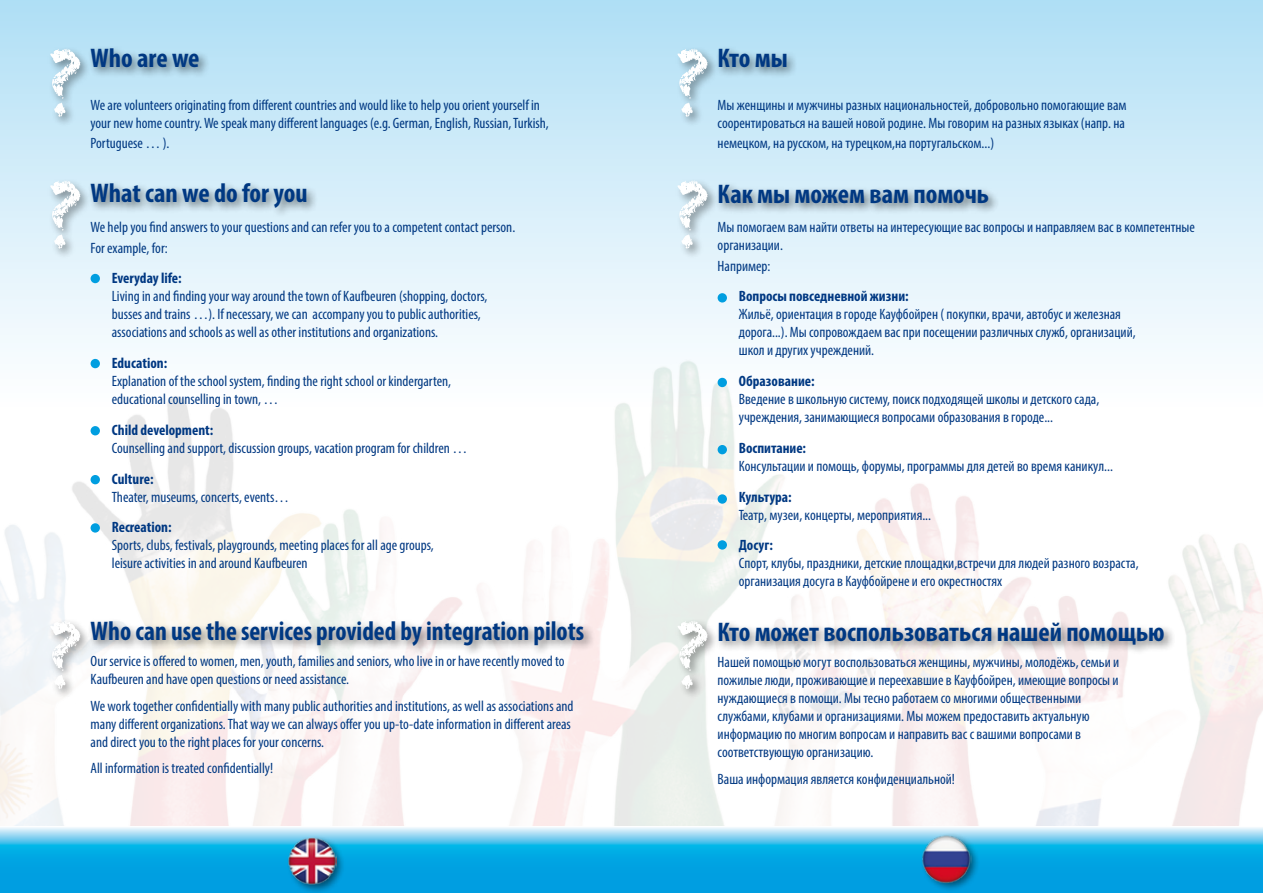
<style>
.page{position:relative;width:1263px;height:893px;background:#fff}
.page>*{position:absolute;margin:0;border:0;box-sizing:border-box;transform-origin:0 0}
.t1{font:75px "Chalkduster";color:#fff}
.t2{font:700 condensed 27px "Myriad Pro";color:#003882}
.t3{font:700 condensed 27px "Myriad Pro";color:#003882;scale:.96 1}
.t4{font:condensed 15px/18px "Myriad Pro";color:#003882}
.t5{font:700 condensed 15px "Myriad Pro";color:#003882}
</style>
<div class="page">
<svg style="left:0;top:0;width:1263px;height:247px;background:#c7e8f8"></svg>
<img style="left:0;top:247px;width:1263px;height:579px">
<div style="left:87px;top:45px;width:124px;height:34px;background:#000;opacity:.5"></div>
<div style="left:88px;top:617px;width:508px;height:40px;background:#000;opacity:.5"></div>
<div style="left:715px;top:45px;width:84px;height:34px;background:#000;opacity:.5"></div>
<div style="left:715px;top:181px;width:285px;height:34px;background:#000;opacity:.5"></div>
<div style="left:715px;top:618px;width:461px;height:38px;background:#000;opacity:.5"></div>
<div style="left:91px;top:274px;width:9px;height:9px;background:#009ee0;border-radius:50%"></div>
<div style="left:718px;top:293px;width:9px;height:10px;background:#009ee0;border-radius:50%"></div>
<div style="left:91px;top:359px;width:9px;height:9px;background:#009ee0;border-radius:50%"></div>
<div style="left:718px;top:378px;width:9px;height:9px;background:#009ee0;border-radius:50%"></div>
<div style="left:91px;top:426px;width:9px;height:9px;background:#009ee0;border-radius:50%"></div>
<div style="left:718px;top:445px;width:9px;height:9px;background:#009ee0;border-radius:50%"></div>
<div style="left:91px;top:475px;width:9px;height:9px;background:#009ee0;border-radius:50%"></div>
<div style="left:718px;top:494px;width:9px;height:10px;background:#009ee0;border-radius:50%"></div>
<div style="left:91px;top:523px;width:9px;height:10px;background:#009ee0;border-radius:50%"></div>
<div style="left:718px;top:540px;width:9px;height:10px;background:#009ee0;border-radius:50%"></div>
<svg style="left:0;top:827px;width:1263px;height:66px;background:#28b2e7"></svg>
<div style="left:287px;top:835px;width:59px;height:58px;background:#000;opacity:.5"></div>
<img style="left:288px;top:836px;width:49px;height:50px">
<div style="left:920px;top:833px;width:61px;height:60px;background:#000;opacity:.5"></div>
<img style="left:920px;top:833px;width:52px;height:50px">
<div style="left:47px;top:46px;width:45px;height:82px;background:#000;opacity:.4"></div>
<div style="left:674px;top:46px;width:45px;height:82px;background:#000;opacity:.4"></div>
<div style="left:47px;top:178px;width:45px;height:82px;background:#000;opacity:.4"></div>
<div style="left:674px;top:178px;width:45px;height:82px;background:#000;opacity:.4"></div>
<div style="left:47px;top:618px;width:45px;height:83px;background:#000;opacity:.4"></div>
<div style="left:674px;top:618px;width:45px;height:83px;background:#000;opacity:.4"></div>
<div style="left:87px;top:180px;width:231px;height:39px;background:#000;opacity:.5"></div>
<h2 class="t2" style="left:91px;top:41px;width:111px">Who are we</h2>
<h1 class="t1" style="left:46px;top:38px;width:39px">?</h1>
<h1 class="t1" style="left:673px;top:38px;width:39px">?</h1>
<p class="t4" style="left:91px;top:96px;width:460px">We are volunteers originating from different countries and would like to help you orient yourself in your new home country. We speak many different languages (e.g. German, English, Russian, Turkish,</p>
<p class="t4" style="left:91px;top:134px;width:80px">Portuguese … ).</p>
<h2 class="t2" style="left:718px;top:41px;width:72px">Кто мы</h2>
<p class="t4" style="left:718px;top:96px;width:410px">Мы женщины и мужчины разных национальностей, добровольно помогающие вам соорентироваться на вашей новой родине. Мы говорим на разных языках (напр. на</p>
<p class="t4" style="left:718px;top:134px;width:278px">немецком, на русском, на турецком,на португальском...)</p>
<h1 class="t1" style="left:46px;top:169px;width:39px">?</h1>
<h1 class="t1" style="left:673px;top:169px;width:39px">?</h1>
<h2 class="t2" style="left:91px;top:176px;width:218px">What can we do for you</h2>
<p class="t4" style="left:91px;top:217px;width:426px;line-height:20.5px">We help you find answers to your questions and can refer you to a competent contact person.<br>For example, for:</p>
<p class="t5" style="left:112px;top:269px;width:71px">Everyday life:</p>
<p class="t4" style="left:112px;top:287px;width:377px">Living in and finding your way around the town of Kaufbeuren (shopping, doctors, busses and trains …). If necessary, we can accompany you to public authorities, associations and schools as well as other institutions and organizations.</p>
<p class="t5" style="left:112px;top:354px;width:57px">Education:</p>
<p class="t4" style="left:112px;top:372px;width:341px">Explanation of the school system, finding the right school or kindergarten, educational counselling in town, …</p>
<p class="t5" style="left:112px;top:421px;width:103px">Child development:</p>
<p class="t4" style="left:112px;top:439px;width:357px">Counselling and support, discussion groups, vacation program for children …</p>
<p class="t5" style="left:112px;top:469px;width:43px">Culture:</p>
<p class="t4" style="left:112px;top:488px;width:179px">Theater, museums, concerts, events…</p>
<p class="t5" style="left:112px;top:518px;width:61px">Recreation:</p>
<p class="t4" style="left:112px;top:536px;width:323px">Sports, clubs, festivals, playgrounds, meeting places for all age groups, leisure activities in and around Kaufbeuren</p>
<h2 class="t2" style="left:718px;top:177px;width:273px">Как мы можем вам помочь</h2>
<p class="t4" style="left:718px;top:218px;width:479px">Мы помогаем вам найти ответы на интересующие вас вопросы и направляем вас в компетентные организации.</p>
<p class="t4" style="left:718px;top:257px;width:54px">Например:</p>
<p class="t5" style="left:739px;top:287px;width:171px">Вопросы повседневной жизни:</p>
<p class="t4" style="left:739px;top:305px;width:398px">Жильё, ориентация в городе Кауфбойрен ( покупки, врачи, автобус и железная дорога...). Мы сопровождаем вас при посещении различных служб, организаций, школ и других учреждений.</p>
<p class="t5" style="left:739px;top:372px;width:77px">Образование:</p>
<p class="t4" style="left:739px;top:390px;width:362px">Введение в школьную систему, поиск подходящей школы и детского сада, учреждения, занимающиеся вопросами образования в городе...</p>
<p class="t5" style="left:739px;top:439px;width:69px">Воспитание:</p>
<p class="t4" style="left:739px;top:457px;width:376px">Консультации и помощь, форумы, программы для детей во время каникул...</p>
<p class="t5" style="left:739px;top:487px;width:54px">Культура:</p>
<p class="t4" style="left:739px;top:506px;width:194px">Театр, музеи, концерты, мероприятия...</p>
<p class="t5" style="left:739px;top:536px;width:35px">Досуг:</p>
<p class="t4" style="left:739px;top:554px;width:401px">Спорт, клубы, праздники, детские площадки,встречи для людей разного возраста, организация досуга в Кауфбойрене и его окрестностях</p>
<h1 class="t1" style="left:46px;top:610px;width:39px">?</h1>
<h1 class="t1" style="left:673px;top:610px;width:39px">?</h1>
<h2 class="t3" style="left:91px;top:614px;width:516px">Who can use the services provided by integration pilots</h2>
<p class="t4" style="left:91px;top:652px;width:476px">Our service is offered to women, men, youth, families and seniors, who live in or have recently moved to<br>Kaufbeuren and have open questions or need assistance.</p>
<p class="t4" style="left:91px;top:696px;width:484px">We work together confidentially with many public authorities and institutions, as well as associations and many different organizations. That way we can always offer you up-to-date information in different areas and direct you to the right places for your concerns.</p>
<p class="t4" style="left:91px;top:759px;width:184px">All information is treated confidentially!</p>
<h2 class="t2" style="left:718px;top:615px;width:449px">Кто может воспользоваться нашей помощью</h2>
<p class="t4" style="left:718px;top:653px;width:403px">Нашей помощью могут воспользоваться женщины, мужчины, молодёжь, семьи и пожилые люди, проживающие и переехавшие в Кауфбойрен, имеющие вопросы и нуждающиеся в помощи. Мы тесно работаем со многими общественными службами, клубами и организациями. Мы можем предоставить актуальную информацию по многим вопросам и направить вас с вашими вопросами в соответствующую организацию.</p>
<p class="t4" style="left:718px;top:769px;width:239px">Ваша информация является конфиденциальной!</p>
</div>
